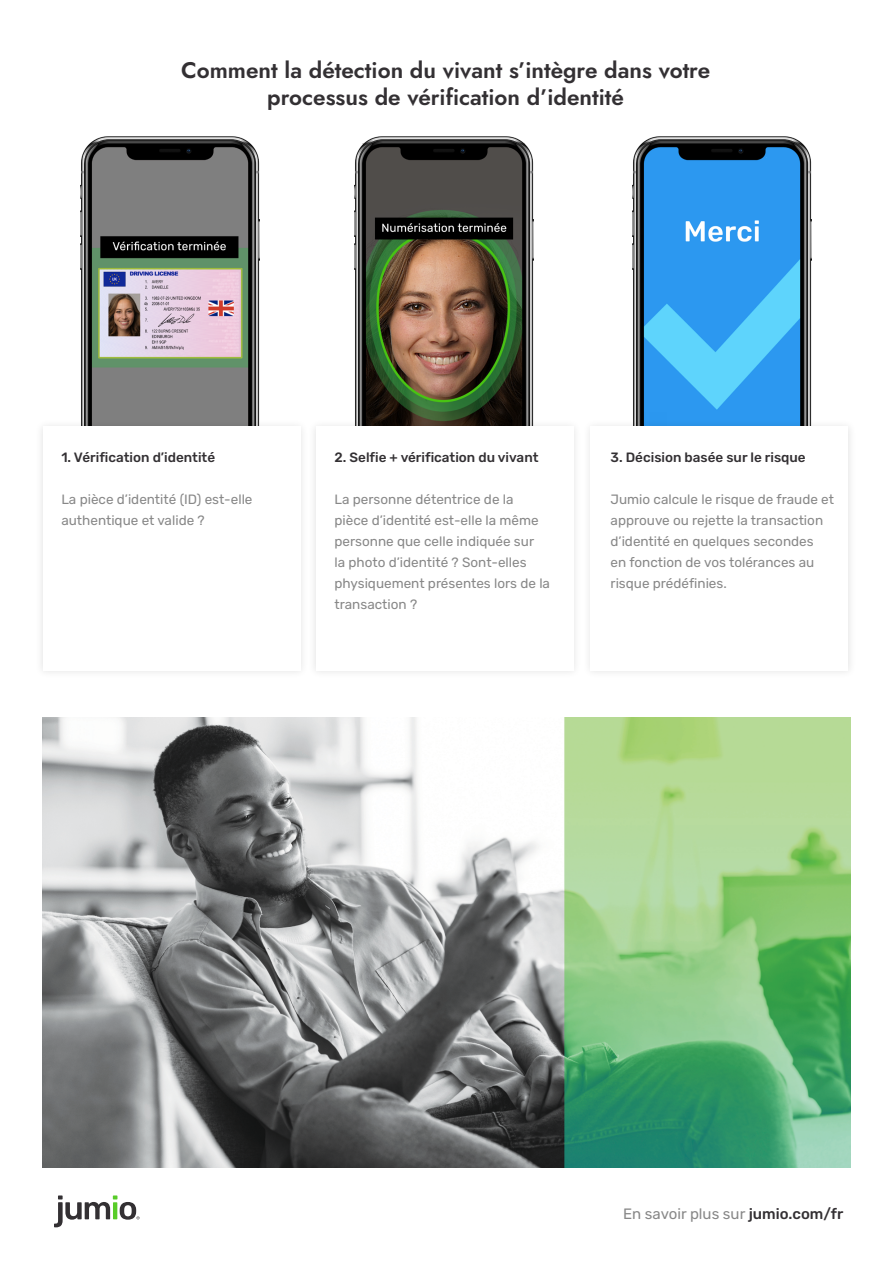
<style>
.page{position:relative;width:893px;height:1263px;background:#fff}
.page>*{position:absolute;margin:0;border:0;box-sizing:border-box;transform-origin:0 0}
.t1{font:22.5px/27px "Jost";color:#333033;text-align:center}
.t2{font:15px "Rubik";color:#888}
.t3{font:13.5px/21px "Rubik";color:#888}
.t4{font:500 13.5px "Rubik";color:#333033}
.s1{font-weight:500;color:#333033}
</style>
<div class="page">
<img style="left:81px;top:136px;width:179px;height:282px">
<img style="left:354px;top:136px;width:180px;height:282px">
<img style="left:633px;top:136px;width:179px;height:282px">
<svg style="left:54px;top:1195px;width:86px;height:32px"></svg>
<div style="left:34px;top:418px;width:274px;height:261px;background:#000;opacity:.11"></div>
<div style="left:43px;top:427px;width:257px;height:244px;background:#fff"></div>
<div style="left:307px;top:418px;width:275px;height:261px;background:#000;opacity:.11"></div>
<div style="left:316px;top:427px;width:258px;height:244px;background:#fff"></div>
<div style="left:582px;top:418px;width:274px;height:261px;background:#000;opacity:.11"></div>
<div style="left:590px;top:427px;width:258px;height:244px;background:#fff"></div>
<img style="left:43px;top:717px;width:808px;height:450px">
<h1 class="t1" style="left:181px;top:57px;width:531px">Comment la détection du vivant s’intègre dans votre processus de vérification d’identité</h1>
<p class="t4" style="left:61px;top:447px;width:155px">1. Vérification d’identité</p>
<p class="t3" style="left:61px;top:489px;width:193px">La pièce d’identité (ID) est-elle authentique et valide ?</p>
<p class="t4" style="left:335px;top:447px;width:205px">2. Selfie + vérification du vivant</p>
<p class="t3" style="left:335px;top:489px;width:217px">La personne détentrice de la pièce d’identité est-elle la même personne que celle indiquée sur<br>la photo d’identité ? Sont-elles physiquement présentes lors de la transaction ?</p>
<p class="t4" style="left:611px;top:447px;width:197px">3. Décision basée sur le risque</p>
<p class="t3" style="left:611px;top:489px;width:225px">Jumio calcule le risque de fraude et approuve ou rejette la transaction d’identité en quelques secondes<br>en fonction de vos tolérances au risque prédéfinies.</p>
<p class="t2" style="left:623px;top:1205px;width:222px">En savoir plus sur <span class="s1">jumio.com/fr</span></p>
</div>
